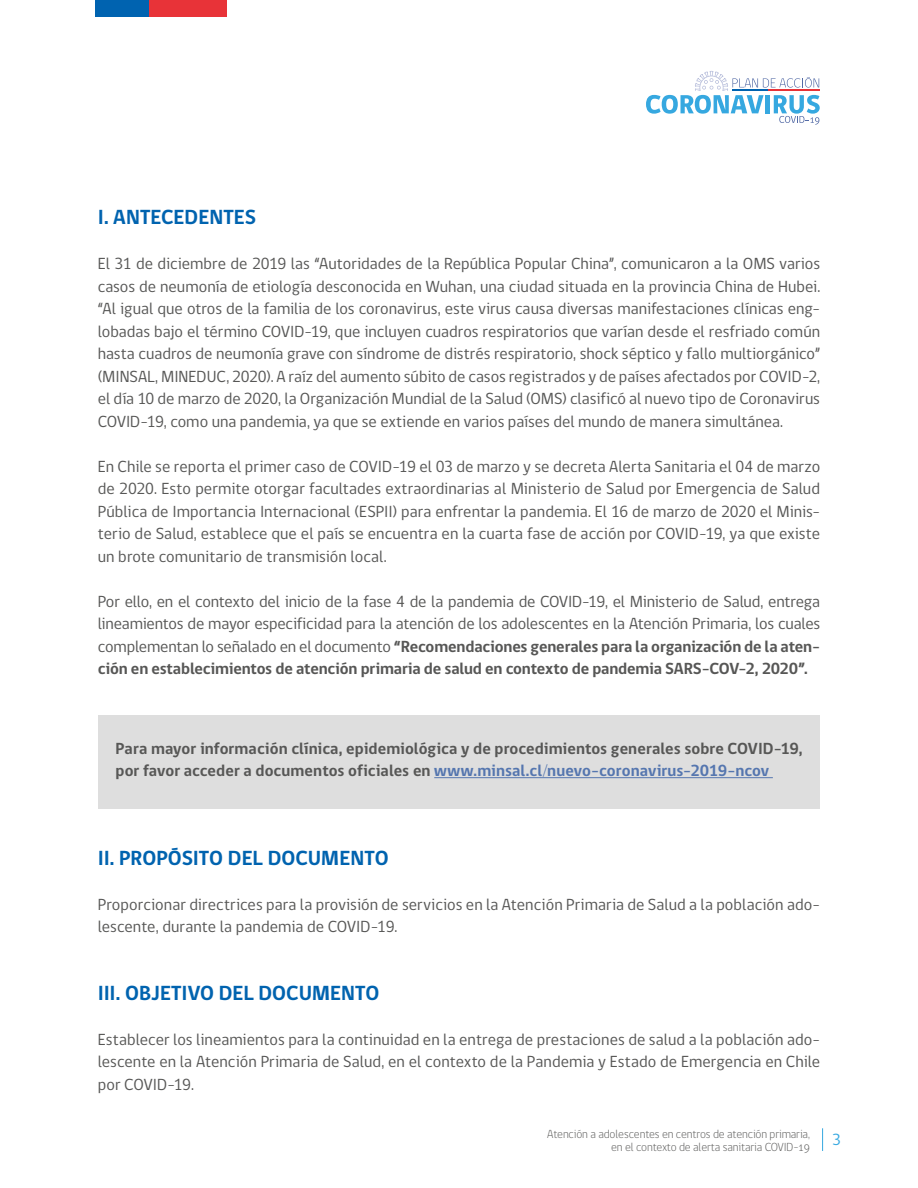
<style>
.page{position:relative;width:918px;height:1188px;background:#fff}
.page>*{position:absolute;margin:0;border:0;box-sizing:border-box;transform-origin:0 0}
.t1{font:700 21px "gob CL";color:#0063af}
.t2{font:16.5px/22.5px "gob CL";letter-spacing:.005em;color:#575756;text-align:justify}
.t3{font:700 16.5px/22.5px "gob CL";letter-spacing:.005em;color:#575756}
.t4{font:16.5px "gob CL";color:#36a8e0}
.t5{font:300 12px/13.5px "gob CL";letter-spacing:-.01em;color:#575756;text-align:right}
.s1{font-weight:700}
.s2{color:#5576af}
</style>
<div class="page">
<svg style="left:822px;top:1128px;width:1px;height:23px"></svg>
<div style="left:95px;top:0;width:54px;height:16px;background:#0063b0"></div>
<div style="left:149px;top:0;width:78px;height:16px;background:#e83338"></div>
<svg style="left:646px;top:71px;width:174px;height:54px"></svg>
<div style="left:99px;top:715px;width:721px;height:94px;background:#dedede"></div>
<hr style="left:434px;top:777px;width:339px;height:1px;background:#5576af">
<p class="t1" style="left:98px;top:203px;width:160px">I. ANTECEDENTES</p>
<p class="t2" style="left:98px;top:253px;width:724px">El 31 de diciembre de 2019 las “Autoridades de la República Popular China”, comunicaron a la OMS varios casos de neumonía de etiología desconocida en Wuhan, una ciudad situada en la provincia China de Hubei. “Al igual que otros de la familia de los coronavirus, este virus causa diversas manifestaciones clínicas eng&shy;lobadas bajo el término COVID-19, que incluyen cuadros respiratorios que varían desde el resfriado común hasta cuadros de neumonía grave con síndrome de distrés respiratorio, shock séptico y fallo multiorgánico” (MINSAL, MINEDUC, 2020). A raíz del aumento súbito de casos registrados y de países afectados por COVID-2, el día 10 de marzo de 2020, la Organización Mundial de la Salud (OMS) clasificó al nuevo tipo de Coronavirus COVID-19, como una pandemia, ya que se extiende en varios países del mundo de manera simultánea.</p>
<p class="t2" style="left:98px;top:455px;width:724px">En Chile se reporta el primer caso de COVID-19 el 03 de marzo y se decreta Alerta Sanitaria el 04 de marzo de 2020. Esto permite otorgar facultades extraordinarias al Ministerio de Salud por Emergencia de Salud Pública de Importancia Internacional (ESPII) para enfrentar la pandemia. El 16 de marzo de 2020 el Minis&shy;terio de Salud, establece que el país se encuentra en la cuarta fase de acción por COVID-19, ya que existe un brote comunitario de transmisión local.</p>
<p class="t2" style="left:98px;top:590px;width:724px">Por ello, en el contexto del inicio de la fase 4 de la pandemia de COVID-19, el Ministerio de Salud, entrega lineamientos de mayor especificidad para la atención de los adolescentes en la Atención Primaria, los cuales complementan lo señalado en el documento <span class="s1">“Recomendaciones generales para la organización de la aten&shy;ción en establecimientos de atención primaria de salud en contexto de pandemia SARS-COV-2, 2020”.</span></p>
<p class="t3" style="left:116px;top:737px;width:688px">Para mayor información clínica, epidemiológica y de procedimientos generales sobre COVID-19, por favor acceder a documentos oficiales en <span class="s2">www.minsal.cl/nuevo-coronavirus-2019-ncov</span></p>
<p class="t1" style="left:98px;top:843px;width:292px">II. PROPÓSITO DEL DOCUMENTO</p>
<p class="t2" style="left:98px;top:893px;width:724px">Proporcionar directrices para la provisión de servicios en la Atención Primaria de Salud a la población ado&shy;lescente, durante la pandemia de COVID-19.</p>
<p class="t1" style="left:98px;top:978px;width:283px">III. OBJETIVO DEL DOCUMENTO</p>
<p class="t2" style="left:98px;top:1028px;width:724px">Establecer los lineamientos para la continuidad en la entrega de prestaciones de salud a la población ado&shy;lescente en la Atención Primaria de Salud, en el contexto de la Pandemia y Estado de Emergencia en Chile por COVID-19.</p>
<p class="t5" style="left:547px;top:1127px;width:264px">Atención a adolescentes en centros de atención primaria, en el contexto de alerta sanitaria COVID-19</p>
<p class="t4" style="left:832px;top:1129px;width:10px">3</p>
</div>
